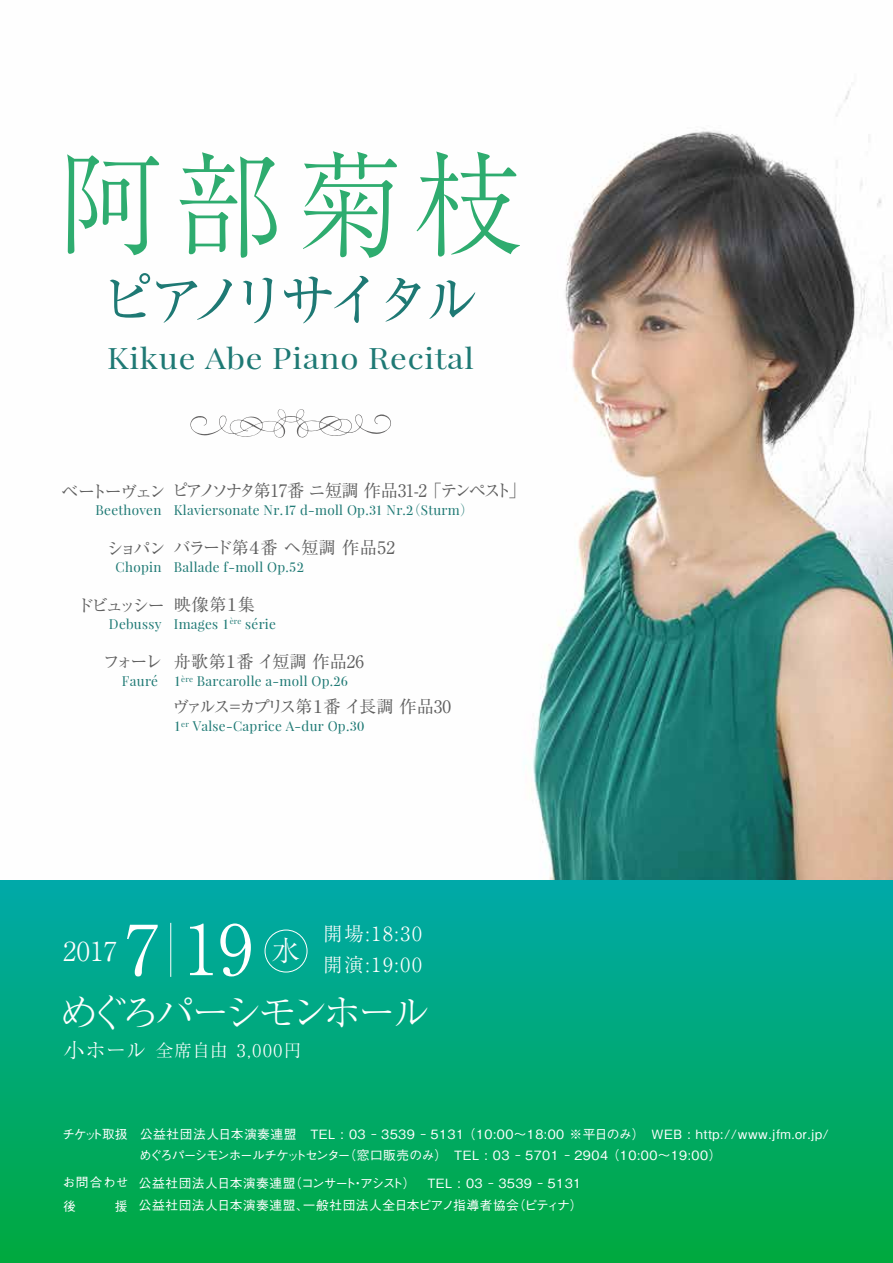
<style>
.page{position:relative;width:893px;height:1263px;background:#fff}
.page>*{position:absolute;margin:0;border:0;box-sizing:border-box;transform-origin:0 0}
.t1{font:300 115.8px "Ryumin Pr 5";color:#2eac6f;scale:.94 1}
.t2{font:300 69px "Ryumin Pr 5";color:#fff}
.t3{font:56.85px "Ryumin Pr 5";letter-spacing:-.155em;color:#1e7974}
.t4{font:300 39px "Ryumin Pr 5";letter-spacing:-.15em;color:#fff}
.t5{font:28.95px "Playfair Display";letter-spacing:.02em;color:#1e7974;scale:1.14 1}
.t6{font:300 27.75px "Ryumin Pr 5";color:#fff}
.t7{font:300 26.1px "Ryumin Pr 5";color:#fff}
.t8{font:300 21px "Ryumin Pr 5";color:#fff}
.t9{font:300 19.5px/31.5px "Ryumin Pr 5";letter-spacing:.1em;color:#fff}
.t10{font:300 17.55px "Ryumin Pr 5";letter-spacing:.09em;color:#fff}
.t11{font:17.25px "Ryumin Pr 5";letter-spacing:-.14em;color:#5f5f5f}
.t12{font:17.25px "Ryumin Pr 5";letter-spacing:-.165em;color:#5f5f5f}
.t13{font:17.25px "Ryumin Pr 5";letter-spacing:-.115em;color:#5f5f5f}
.t14{font:17.25px "Ryumin Pr 5";color:#5f5f5f}
.t15{font:13.5px "Playfair Display";letter-spacing:.02em;color:#1e7974}
.t16{font:500 12.75px/21.3px "Gothic BBB Pr 5";letter-spacing:-.035em;color:#fff}
.t17{font:500 12.75px/22.4px "Gothic BBB Pr 5";letter-spacing:.04em;color:#fff}
.t18{font:500 12.75px/23.9px "Gothic BBB Pr 5";color:#fff}
.s1{font-family:"Bodoni Svty Two ITCTT"}
.s2{font-family:"Ryumin Pr 5";font-weight:300}
.s3{font-family:"Koz Go Pr 6 N";font-weight:400}
</style>
<div class="page">
<img style="left:524px;top:89px;width:369px;height:791px">
<div style="left:0;top:880px;width:893px;height:383px;background:linear-gradient(to bottom,#00a9a9,#00a93d)"></div>
<hr style="left:170px;top:923px;width:1px;height:54px;background:#fff">
<div style="left:265px;top:930px;width:42px;height:42px;border:1px solid #fff;border-radius:50%"></div>
<svg style="left:190px;top:409px;width:201px;height:29px"></svg>
<h1 class="t1" style="left:56px;top:114px;width:498px">阿部菊枝</h1>
<h3 class="t3" style="left:99px;top:255px;width:382px">ピアノリサイタル</h3>
<h3 class="t5" style="left:107px;top:340px;width:323px">Kikue Abe Piano Recital</h3>
<p class="t11" style="left:61px;top:477px;width:466px">ベートーヴェンピアノソナタ第17番 ニ短調 作品31-2 「テンペスト」</p>
<p class="t15" style="left:96px;top:501px;width:67px">Beethoven</p>
<p class="t15" style="left:174px;top:502px;width:301px">Klaviersonate Nr.<span class="s1">17</span> d-moll Op.<span class="s1">31</span> Nr.<span class="s1">2</span><span class="s2">（</span>Sturm<span class="s2">）</span></p>
<p class="t13" style="left:106px;top:534px;width:290px">ショパンバラード第４番 ヘ短調 作品52</p>
<p class="t15" style="left:116px;top:558px;width:47px">Chopin</p>
<p class="t15" style="left:174px;top:558px;width:132px">Ballade f-moll Op.<span class="s1">52</span></p>
<p class="t11" style="left:77px;top:592px;width:90px">ドビュッシー</p>
<p class="t11" style="left:174px;top:591px;width:83px">映像第１集</p>
<p class="t15" style="left:109px;top:615px;width:54px">Debussy</p>
<p class="t11" style="left:103px;top:648px;width:61px">フォーレ</p>
<p class="t15" style="left:122px;top:672px;width:38px">Fauré</p>
<p class="t15" style="left:174px;top:615px;width:104px">Images <span class="s1">1</span><sup>ère</sup> série</p>
<p class="t14" style="left:174px;top:648px;width:192px">舟歌第１番 イ短調 作品26</p>
<p class="t12" style="left:172px;top:693px;width:281px">ヴァルス＝カプリス第１番 イ長調 作品30</p>
<p class="t15" style="left:174px;top:673px;width:176px"><span class="s1">1</span><sup>ère</sup> Barcarolle a-moll Op.<span class="s1">26</span></p>
<p class="t15" style="left:174px;top:718px;width:192px"><span class="s1">1</span><sup>er</sup> Valse-Caprice A-dur Op.<span class="s1">30</span></p>
<h3 class="t7" style="left:63px;top:930px;width:55px">2017</h3>
<h2 class="t2" style="left:125px;top:895px;width:130px">7 19</h2>
<h3 class="t6" style="left:272px;top:928px;width:29px">水</h3>
<h3 class="t9" style="left:323px;top:916px;width:100px">開場:18:30開演:19:00</h3>
<h3 class="t4" style="left:60px;top:982px;width:372px">めぐろパーシモンホール</h3>
<h3 class="t8" style="left:64px;top:1033px;width:84px">小ホール</h3>
<p class="t10" style="left:155px;top:1036px;width:147px">全席自由 3,000円</p>
<p class="t18" style="left:62px;top:1121px;width:67px">チケット取扱</p>
<p class="t18" style="left:63px;top:1169px;width:67px">お問合わせ後　　 援</p>
<p class="t16" style="left:139px;top:1122px;width:691px">公益社団法人日本演奏連盟　TEL : ０３<span class="s3">ｰ</span> ３５３９<span class="s3">ｰ</span> ５１３１ （10:00～18:00 ※平日のみ）　WEB : http://www.jfm.or.jp/めぐろパーシモンホールチケットセンター（窓口販売のみ）　TEL : ０３<span class="s3">ｰ</span> ５７０１<span class="s3">ｰ</span> ２９０４ （10:00～19:00）</p>
<p class="t17" style="left:139px;top:1171px;width:446px">公益社団法人日本演奏連盟（コンサート・アシスト）　 TEL : ０３ <span class="s3">ｰ</span> ３５３９ <span class="s3">ｰ</span> ５１３１公益社団法人日本演奏連盟、一般社団法人全日本ピアノ指導者協会（ピティナ）</p>
</div>
